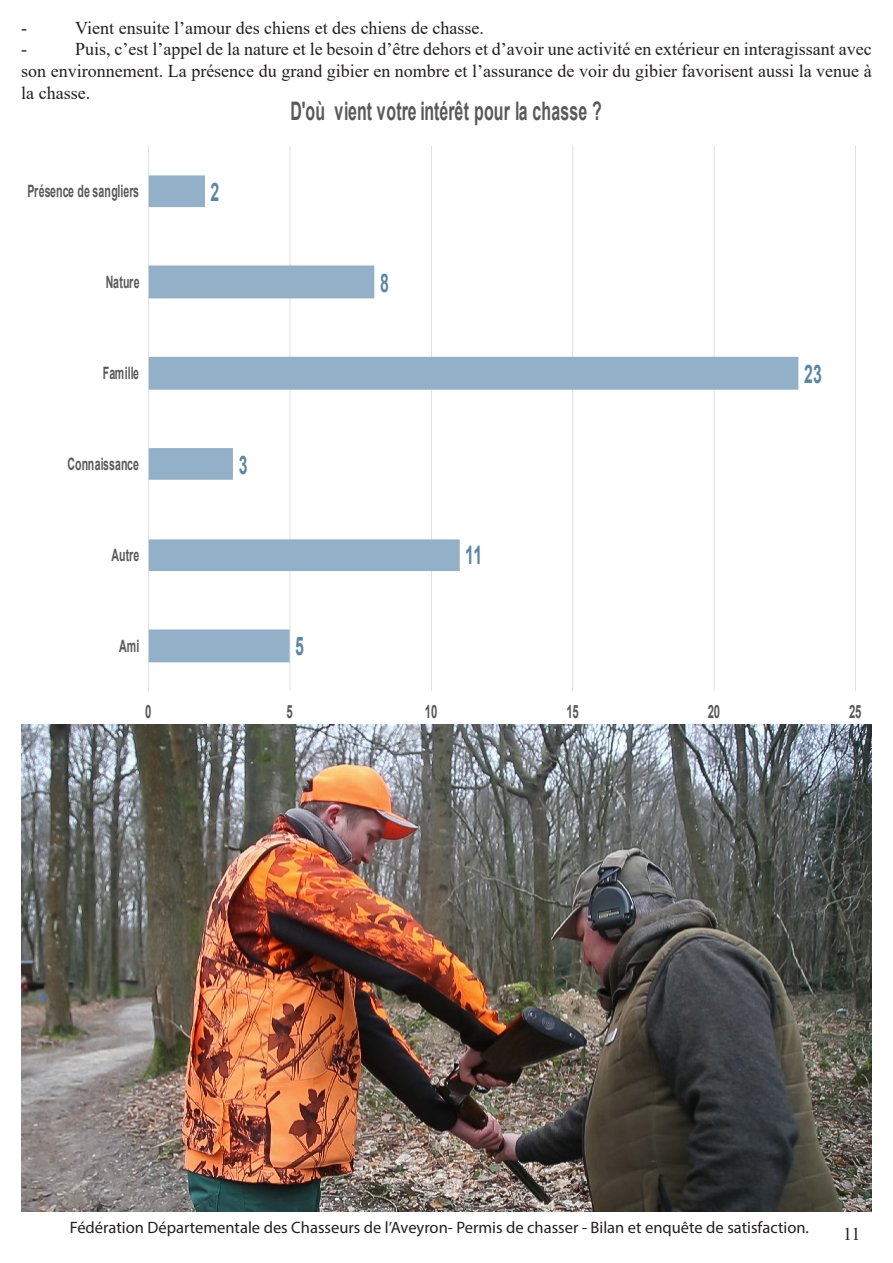
<style>
.page{position:relative;width:893px;height:1263px;background:#fff}
.page>*{position:absolute;margin:0;border:0;box-sizing:border-box;transform-origin:0 0}
.t1{font:700 25.5px "Arial";letter-spacing:.01em;color:#595959;scale:.62 1}
.t2{font:700 25.5px "Arial";color:#5986ab;scale:.62 1}
.t3{font:700 18.3px "Arial";letter-spacing:-.025em;color:#595959;scale:.62 1}
.t4{font:18px/21.6px "Times New Roman";color:#231f20;text-align:justify}
.t5{font:700 17.1px "Arial";letter-spacing:.015em;color:#595959;scale:.62 1}
.t6{font:16.5px "Myriad Pro";color:#231f20}
</style>
<div class="page">
<hr style="left:290px;top:146px;width:1px;height:545px;background:#d9d9d9">
<hr style="left:431px;top:146px;width:1px;height:545px;background:#d9d9d9">
<hr style="left:572px;top:146px;width:1px;height:545px;background:#d9d9d9">
<hr style="left:714px;top:146px;width:1px;height:545px;background:#d9d9d9">
<hr style="left:855px;top:146px;width:1px;height:545px;background:#d9d9d9">
<svg style="left:149px;top:175px;width:649px;height:487px"></svg>
<hr style="left:148px;top:146px;width:1px;height:545px;background:#d9d9d9">
<img style="left:21px;top:725px;width:851px;height:487px">
<p class="t4" style="left:21px;top:16px;width:7px">-</p>
<p class="t4" style="left:75px;top:16px;width:410px">Vient ensuite l’amour des chiens et des chiens de chasse.</p>
<p class="t4" style="left:21px;top:38px;width:7px">-</p>
<p class="t4" style="left:21px;top:38px;width:852px;text-indent:54px">Puis, c’est l’appel de la nature et le besoin d’être dehors et d’avoir une activité en extérieur en interagissant avec son environnement. La présence du grand gibier en nombre et l’assurance de voir du gibier favorisent aussi la venue à la chasse.</p>
<h1 class="t1" style="left:291px;top:93px;width:504px">D'où vient votre intérêt pour la chasse ?</h1>
<p class="t5" style="left:27px;top:179px;width:182px">Présence de sangliers</p>
<h1 class="t2" style="left:210px;top:174px;width:16px">2</h1>
<p class="t5" style="left:106px;top:270px;width:56px">Nature</p>
<h1 class="t2" style="left:380px;top:265px;width:16px">8</h1>
<p class="t5" style="left:103px;top:361px;width:60px">Famille</p>
<h1 class="t2" style="left:804px;top:356px;width:30px">23</h1>
<p class="t5" style="left:67px;top:452px;width:117px">Connaissance</p>
<h1 class="t2" style="left:239px;top:447px;width:16px">3</h1>
<p class="t5" style="left:112px;top:543px;width:46px">Autre</p>
<h1 class="t2" style="left:465px;top:537px;width:29px">11</h1>
<p class="t5" style="left:119px;top:634px;width:34px">Ami</p>
<h1 class="t2" style="left:295px;top:628px;width:16px">5</h1>
<p class="t3" style="left:145px;top:699px;width:12px">0</p>
<p class="t3" style="left:287px;top:699px;width:12px">5</p>
<p class="t3" style="left:425px;top:699px;width:21px">10</p>
<p class="t3" style="left:566px;top:699px;width:21px">15</p>
<p class="t3" style="left:708px;top:699px;width:21px">20</p>
<p class="t3" style="left:849px;top:699px;width:21px">25</p>
<p class="t6" style="left:70px;top:1217px;width:741px">Fédération Départementale des Chasseurs de l’Aveyron- Permis de chasser - Bilan et enquête de satisfaction.</p>
<p class="t4" style="left:843px;top:1223px;width:19px">11</p>
</div>
